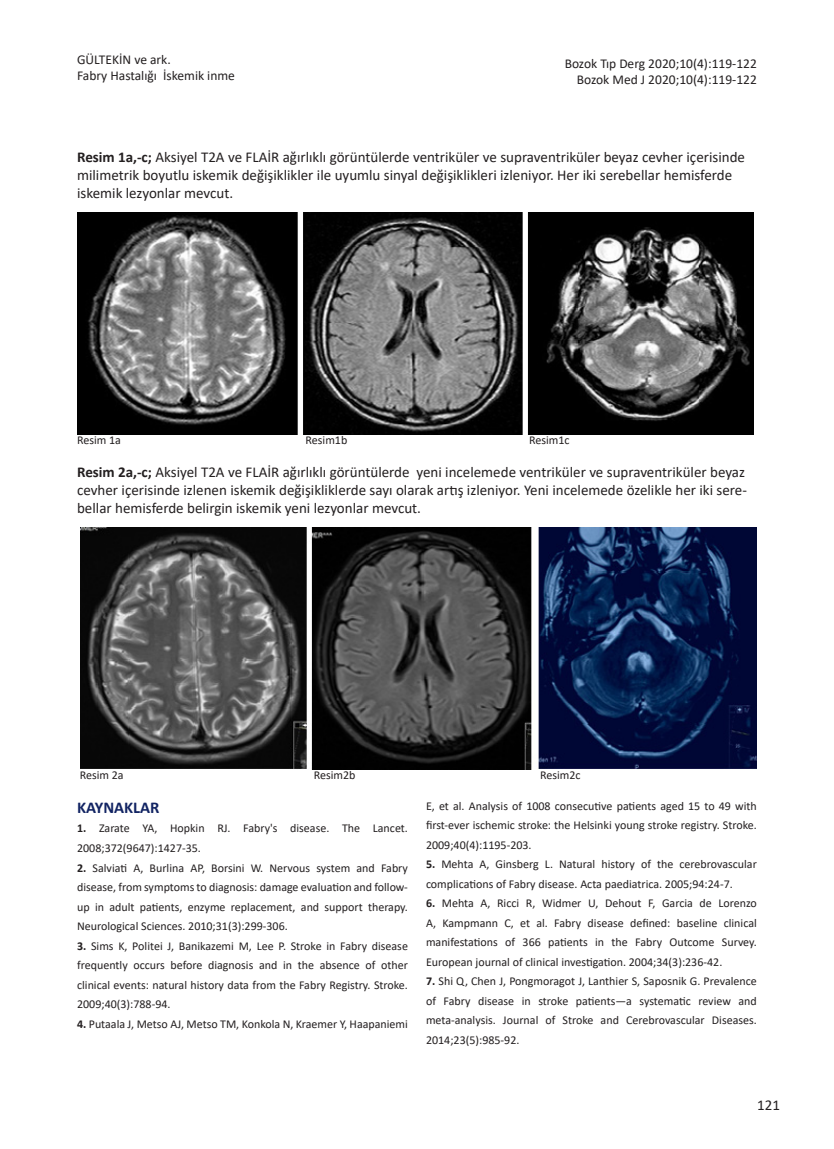
<style>
.page{position:relative;width:834px;height:1149px;background:#fff}
.page>*{position:absolute;margin:0;border:0;box-sizing:border-box;transform-origin:0 0}
.BAŞLIK{font:700 16.5px "Calibri";color:#122463}
.t1{font:15px/18px "Calibri";color:#231f20}
.t2{font:13.5px "Calibri";color:#231f20}
.t3{font:12px/19.5px "Calibri";color:#231f20;text-align:justify}
.s1{font-weight:700}
</style>
<div class="page">
<img style="left:77px;top:213px;width:676px;height:221px">
<img style="left:80px;top:527px;width:676px;height:242px">
<p class="t2" style="left:77px;top:50px;width:95px">GÜLTEKİN ve ark.</p>
<p class="t2" style="left:77px;top:66px;width:159px">Fabry Hastalığı İskemik inme</p>
<p class="t2" style="left:564px;top:54px;width:194px">Bozok Tıp Derg 2020;10(4):119-122</p>
<p class="t2" style="left:576px;top:71px;width:181px">Bozok Med J 2020;10(4):119-122</p>
<p class="t1" style="left:77px;top:148px;width:669px"><span class="s1">Resim 1a,-c;</span> Aksiyel T2A ve FLAİR ağırlıklı görüntülerde ventriküler ve supraventriküler beyaz cevher içerisinde milimetrik boyutlu iskemik değişiklikler ile uyumlu sinyal değişiklikleri izleniyor. Her iki serebellar hemisferde iskemik lezyonlar mevcut.</p>
<p class="t3" style="left:77px;top:429px;width:45px">Resim 1a</p>
<p class="t3" style="left:305px;top:429px;width:43px">Resim1b</p>
<p class="t3" style="left:529px;top:429px;width:42px">Resim1c</p>
<p class="t1" style="left:77px;top:462px;width:671px"><span class="s1">Resim 2a,-c;</span> Aksiyel T2A ve FLAİR ağırlıklı görüntülerde yeni incelemede ventriküler ve supraventriküler beyaz cevher içerisinde izlenen iskemik değişikliklerde sayı olarak artış izleniyor. Yeni incelemede özelikle her iki sere&shy;bellar hemisferde belirgin iskemik yeni lezyonlar mevcut.</p>
<p class="t3" style="left:80px;top:764px;width:45px">Resim 2a</p>
<p class="t3" style="left:313px;top:764px;width:43px">Resim2b</p>
<p class="t3" style="left:540px;top:764px;width:42px">Resim2c</p>
<p class="BAŞLIK" style="left:77px;top:795px;width:84px">KAYNAKLAR</p>
<p class="t3" style="left:77px;top:818px;width:332px"><span class="s1">1.</span> Zarate YA, Hopkin RJ. Fabry's disease. The Lancet.<br>2008;372(9647):1427-35.</p>
<p class="t3" style="left:77px;top:857px;width:332px"><span class="s1">2.</span> Salviati A, Burlina AP, Borsini W. Nervous system and Fabry disease, from symptoms to diagnosis: damage evaluation and follow&shy;up in adult patients, enzyme replacement, and support therapy.<br>Neurological Sciences. 2010;31(3):299-306.</p>
<p class="t3" style="left:77px;top:935px;width:332px"><span class="s1">3.</span> Sims K, Politei J, Banikazemi M, Lee P. Stroke in Fabry disease frequently occurs before diagnosis and in the absence of other clinical events: natural history data from the Fabry Registry. Stroke.<br>2009;40(3):788-94.</p>
<p class="t3" style="left:77px;top:1013px;width:332px"><span class="s1">4.</span> Putaala J, Metso AJ, Metso TM, Konkola N, Kraemer Y, Haapaniemi</p>
<p class="t3" style="left:426px;top:795px;width:332px">E, et al. Analysis of 1008 consecutive patients aged 15 to 49 with first-ever ischemic stroke: the Helsinki young stroke registry. Stroke.<br>2009;40(4):1195-203.</p>
<p class="t3" style="left:426px;top:853px;width:332px"><span class="s1">5.</span> Mehta A, Ginsberg L. Natural history of the cerebrovascular complications of Fabry disease. Acta paediatrica. 2005;94:24-7.</p>
<p class="t3" style="left:426px;top:892px;width:332px"><span class="s1">6.</span> Mehta A, Ricci R, Widmer U, Dehout F, Garcia de Lorenzo A, Kampmann C, et al. Fabry disease defined: baseline clinical manifestations of 366 patients in the Fabry Outcome Survey.<br>European journal of clinical investigation. 2004;34(3):236-42.</p>
<p class="t3" style="left:426px;top:970px;width:332px"><span class="s1">7.</span> Shi Q, Chen J, Pongmoragot J, Lanthier S, Saposnik G. Prevalence of Fabry disease in stroke patients—a systematic review and meta-analysis. Journal of Stroke and Cerebrovascular Diseases.<br>2014;23(5):985-92.</p>
<p class="t1" style="left:757px;top:1095px;width:24px">121</p>
</div>
